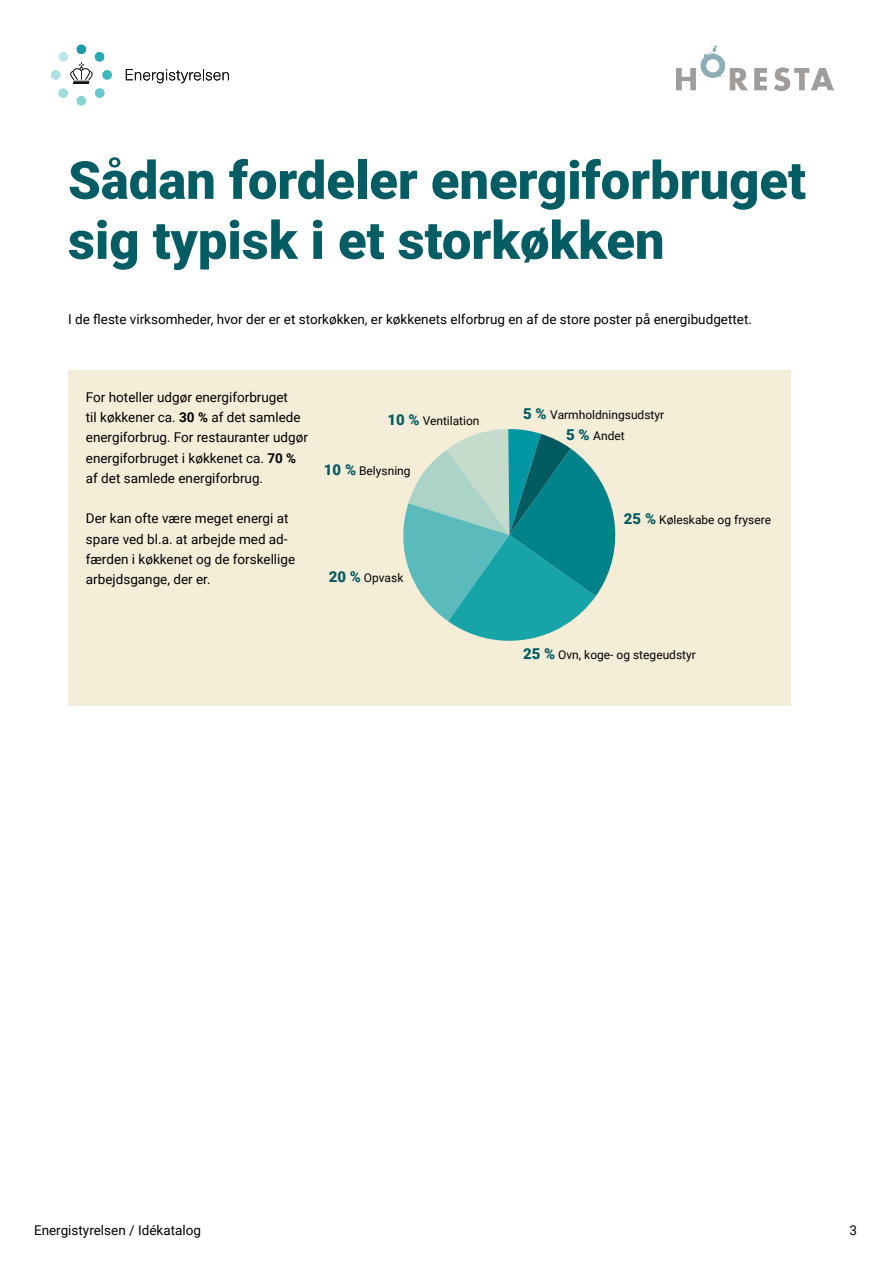
<style>
.page{position:relative;width:893px;height:1263px;background:#fff}
.page>*{position:absolute;margin:0;border:0;box-sizing:border-box;transform-origin:0 0}
.t1{font:900 52.5px/60px "Roboto";color:#045d64}
.t2{font:13.5px/20.2px "Roboto";color:#000001}
.t3{font:13.5px "Roboto";color:#020206}
.t4{font:12px "Roboto";color:#000001}
.s1{font-weight:700}
.s2{font-weight:900;font-size:15px;color:#045d64}
</style>
<div class="page">
<div style="left:68px;top:370px;width:723px;height:336px;background:#f4eed9"></div>
<svg style="left:403px;top:429px;width:213px;height:212px"></svg>
<img style="left:677px;top:45px;width:156px;height:46px">
<div style="left:77px;top:45px;width:9px;height:9px;background:#1d9aa7;border-radius:50%"></div>
<div style="left:77px;top:96px;width:9px;height:9px;background:#89d3d7;border-radius:50%"></div>
<div style="left:102px;top:70px;width:10px;height:10px;background:#3eb9c0;border-radius:50%"></div>
<div style="left:51px;top:70px;width:9px;height:10px;background:#b0dfe3;border-radius:50%"></div>
<svg style="left:58px;top:52px;width:47px;height:46px"></svg>
<svg style="left:126px;top:69px;width:103px;height:14px"></svg>
<h1 class="t1" style="left:68px;top:148px;width:739px">Sådan fordeler energiforbruget sig typisk i et storkøkken</h1>
<p class="t2" style="left:68px;top:308px;width:685px">I de fleste virksomheder, hvor der er et storkøkken, er køkkenets elforbrug en af de store poster på energibudgettet.</p>
<p class="t2" style="left:86px;top:386px;width:224px">For hoteller udgør energiforbruget<br>til køkkener ca. <span class="s1">30 %</span> af det samlede energiforbrug. For restauranter udgør energiforbruget i køkkenet ca. <span class="s1">70 % </span>af det samlede energiforbrug.</p>
<p class="t2" style="left:86px;top:508px;width:211px">Der kan ofte være meget energi at spare ved bl.a. at arbejde med ad&shy;færden i køkkenet og de forskellige arbejdsgange, der er.</p>
<p class="t4" style="left:387px;top:412px;width:94px"><span class="s2">10 %</span> Ventilation</p>
<p class="t4" style="left:324px;top:462px;width:88px"><span class="s2">10 %</span> Belysning</p>
<p class="t4" style="left:329px;top:570px;width:76px"><span class="s2">20 %</span> Opvask</p>
<p class="t4" style="left:523px;top:407px;width:143px"><span class="s2">5 %</span> Varmholdningsudstyr</p>
<p class="t4" style="left:566px;top:428px;width:60px"><span class="s2">5 %</span> Andet</p>
<p class="t4" style="left:624px;top:511px;width:149px"><span class="s2">25 %</span> Køleskabe og frysere</p>
<p class="t4" style="left:523px;top:646px;width:174px"><span class="s2">25 %</span> Ovn, koge- og stegeudstyr</p>
<p class="t3" style="left:34px;top:1220px;width:168px">Energistyrelsen / Idékatalog</p>
<p class="t3" style="left:849px;top:1220px;width:9px">3</p>
</div>
